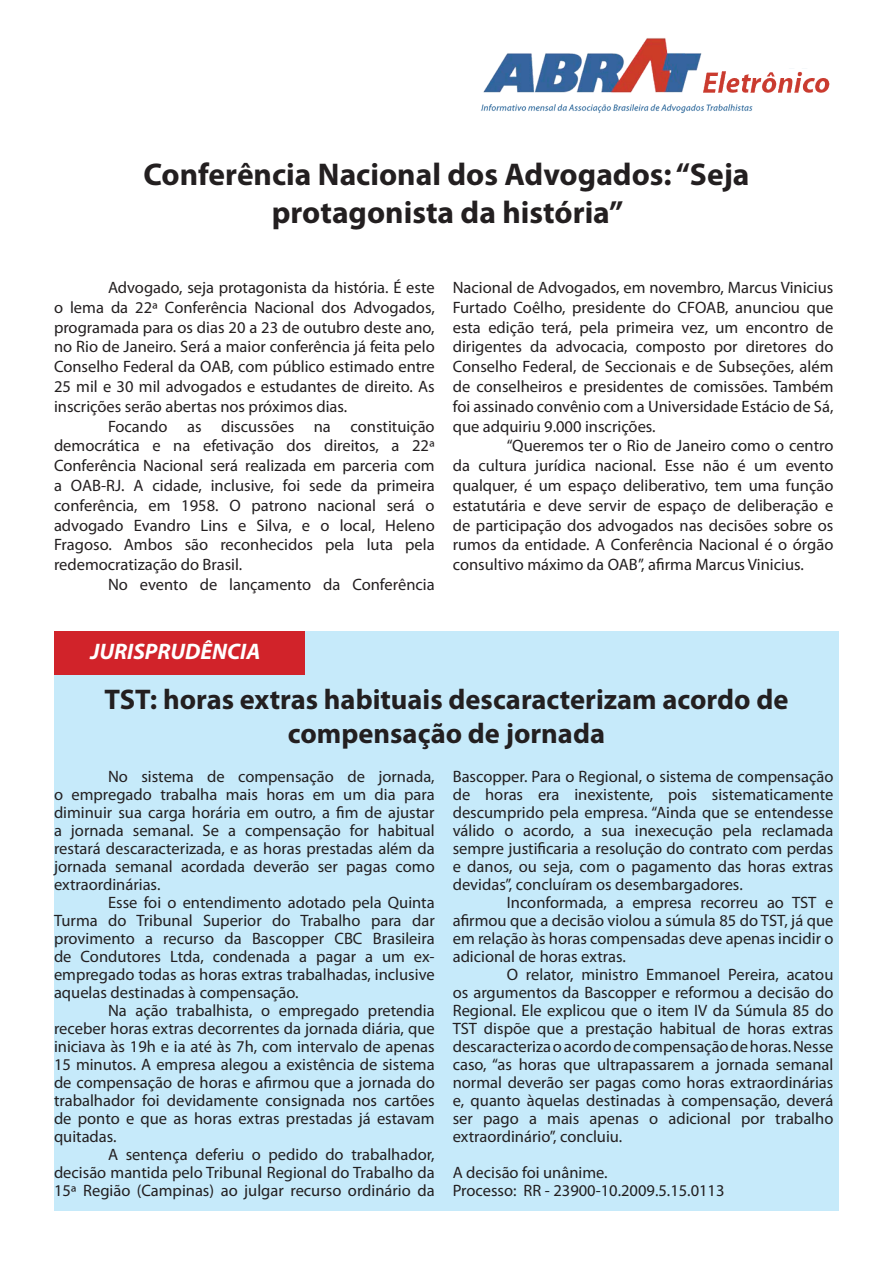
<style>
.page{position:relative;width:893px;height:1263px;background:#fff}
.page>*{position:absolute;margin:0;border:0;box-sizing:border-box;transform-origin:0 0}
.t1{font:700 31.5px/37.8px "Myriad Pro";color:#231f20;text-align:center}
.t2{font:700 28.5px/34.2px "Myriad Pro";color:#231f20;text-align:center}
.t3{font:italic 700 22.5px "Myriad Pro";color:#fff}
.t4{font:16.5px/18px "Myriad Pro";color:#231f20;text-align:justify}
</style>
<div class="page">
<img style="left:480px;top:38px;width:350px;height:76px">
<div style="left:54px;top:631px;width:785px;height:580px;background:#c6eafa"></div>
<div style="left:54px;top:631px;width:250px;height:44px;background:#d1232a"></div>
<h1 class="t1" style="left:143px;top:155px;width:608px">Conferência Nacional dos Advogados: “Seja protagonista da história”</h1>
<p class="t4" style="left:54px;top:277px;width:382px;line-height:19.8px;text-indent:54px">Advogado, seja protagonista da história. É este o lema da 22ª Conferência Nacional dos Advogados, programada para os dias 20 a 23 de outubro deste ano, no Rio de Janeiro. Será a maior conferência já feita pelo Conselho Federal da OAB, com público estimado entre 25 mil e 30 mil advogados e estudantes de direito. As inscrições serão abertas nos próximos dias.</p>
<p class="t4" style="left:54px;top:416px;width:382px;line-height:19.8px;text-indent:54px">Focando as discussões na constituição democrática e na efetivação dos direitos, a 22ª Conferência Nacional será realizada em parceria com a OAB-RJ. A cidade, inclusive, foi sede da primeira conferência, em 1958. O patrono nacional será o advogado Evandro Lins e Silva, e o local, Heleno Fragoso. Ambos são reconhecidos pela luta pela redemocratização do Brasil.</p>
<p class="t4" style="left:108px;top:575px;width:328px">No evento de lançamento da Conferência</p>
<p class="t4" style="left:453px;top:277px;width:382px;line-height:19.8px">Nacional de Advogados, em novembro, Marcus Vinicius Furtado Coêlho, presidente do CFOAB, anunciou que esta edição terá, pela primeira vez, um encontro de dirigentes da advocacia, composto por diretores do Conselho Federal, de Seccionais e de Subseções, além de conselheiros e presidentes de comissões. Também foi assinado convênio com a Universidade Estácio de Sá, que adquiriu 9.000 inscrições.</p>
<p class="t4" style="left:453px;top:436px;width:382px;line-height:19.8px;text-indent:54px">“Queremos ter o Rio de Janeiro como o centro da cultura jurídica nacional. Esse não é um evento qualquer, é um espaço deliberativo, tem uma função estatutária e deve servir de espaço de deliberação e de participação dos advogados nas decisões sobre os rumos da entidade. A Conferência Nacional é o órgão consultivo máximo da OAB”, afirma Marcus Vinicius.</p>
<h3 class="t3" style="left:90px;top:636px;width:171px">JURISPRUDÊNCIA</h3>
<h2 class="t2" style="left:105px;top:682px;width:685px">TST: horas extras habituais descaracterizam acordo de compensação de jornada</h2>
<p class="t4" style="left:54px;top:767px;width:382px;text-indent:54px">No sistema de compensação de jornada, o empregado trabalha mais horas em um dia para diminuir sua carga horária em outro, a fim de ajustar a jornada semanal. Se a compensação for habitual restará descaracterizada, e as horas prestadas além da jornada semanal acordada deverão ser pagas como extraordinárias.</p>
<p class="t4" style="left:54px;top:893px;width:382px;text-indent:54px">Esse foi o entendimento adotado pela Quinta Turma do Tribunal Superior do Trabalho para dar provimento a recurso da Bascopper CBC Brasileira de Condutores Ltda, condenada a pagar a um ex&shy;empregado todas as horas extras trabalhadas, inclusive aquelas destinadas à compensação.</p>
<p class="t4" style="left:54px;top:1001px;width:382px;text-indent:54px">Na ação trabalhista, o empregado pretendia receber horas extras decorrentes da jornada diária, que iniciava às 19h e ia até às 7h, com intervalo de apenas 15 minutos. A empresa alegou a existência de sistema de compensação de horas e afirmou que a jornada do trabalhador foi devidamente consignada nos cartões de ponto e que as horas extras prestadas já estavam quitadas.</p>
<p class="t4" style="left:54px;top:1145px;width:382px;text-indent:54px">A sentença deferiu o pedido do trabalhador, decisão mantida pelo Tribunal Regional do Trabalho da 15ª Região (Campinas) ao julgar recurso ordinário da</p>
<p class="t4" style="left:453px;top:767px;width:382px">Bascopper. Para o Regional, o sistema de compensação de horas era inexistente, pois sistematicamente descumprido pela empresa. “Ainda que se entendesse válido o acordo, a sua inexecução pela reclamada sempre justificaria a resolução do contrato com perdas e danos, ou seja, com o pagamento das horas extras devidas”, concluíram os desembargadores.</p>
<p class="t4" style="left:453px;top:893px;width:382px;text-indent:54px">Inconformada, a empresa recorreu ao TST e afirmou que a decisão violou a súmula 85 do TST, já que em relação às horas compensadas deve apenas incidir o adicional de horas extras.</p>
<p class="t4" style="left:453px;top:965px;width:382px;text-indent:54px">O relator, ministro Emmanoel Pereira, acatou os argumentos da Bascopper e reformou a decisão do Regional. Ele explicou que o item IV da Súmula 85 do TST dispõe que a prestação habitual de horas extras descaracteriza o acordo de compensação de horas. Nesse caso, “as horas que ultrapassarem a jornada semanal normal deverão ser pagas como horas extraordinárias e, quanto àquelas destinadas à compensação, deverá ser pago a mais apenas o adicional por trabalho extraordinário”, concluiu.</p>
<p class="t4" style="left:453px;top:1163px;width:273px">A decisão foi unânime.<br>Processo: RR - 23900-10.2009.5.15.0113</p>
</div>
